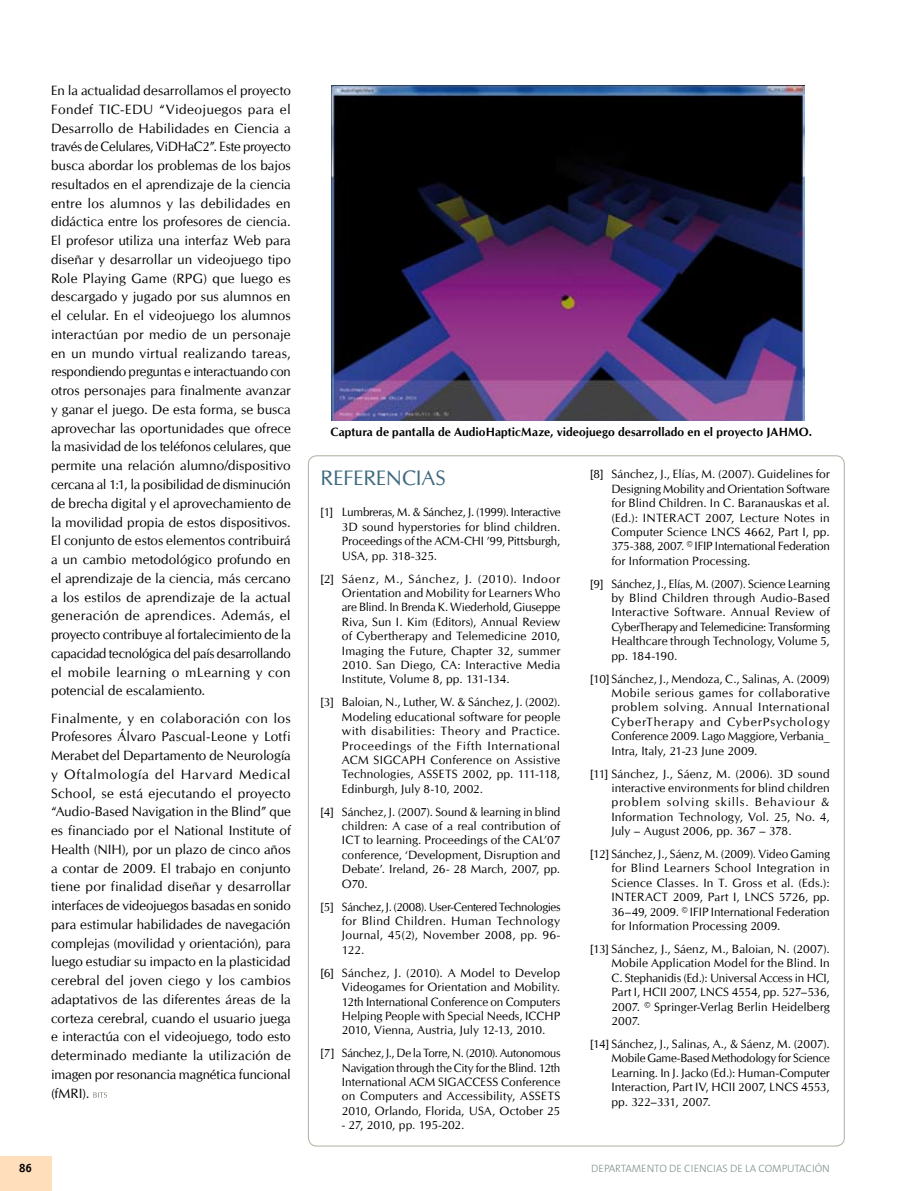
<style>
.page{position:relative;width:915px;height:1191px;background:#fff}
.page>*{position:absolute;margin:0;border:0;box-sizing:border-box;transform-origin:0 0}
.t1{font:21px "CG Omega";color:#3e6a7d}
.t2{font:13.5px/18.8px "CG Omega";color:#000;text-align:justify}
.t3{font:12px/14.4px "CG Omega";letter-spacing:.005em;color:#000;text-align:justify}
.t4{font:700 12px "CG Omega";letter-spacing:.005em;color:#000}
.t5{font:12px "CG Omega";letter-spacing:-.02em;color:#000}
.t6{font:700 12px "Officina San ITC";color:#000}
.t7{font:300 10.65px "The Sans";color:#7c9087}
</style>
<div class="page">
<img style="left:331px;top:85px;width:472px;height:336px">
<svg style="left:93px;top:1092px;width:14px;height:5px"></svg>
<div style="left:0;top:1157px;width:51px;height:34px;background:#ffdebb"></div>
<p class="t2" style="left:51px;top:81px;width:241px">En la actualidad desarrollamos el proyecto Fondef TIC-EDU “Videojuegos para el Desarrollo de Habilidades en Ciencia a través de Celulares, ViDHaC2”. Este proyecto busca abordar los problemas de los bajos resultados en el aprendizaje de la ciencia entre los alumnos y las debilidades en didáctica entre los profesores de ciencia.<br>El profesor utiliza una interfaz Web para diseñar y desarrollar un videojuego tipo Role Playing Game (RPG) que luego es descargado y jugado por sus alumnos en el celular. En el videojuego los alumnos interactúan por medio de un personaje en un mundo virtual realizando tareas, respondiendo preguntas e interactuando con otros personajes para finalmente avanzar y ganar el juego. De esta forma, se busca aprovechar las oportunidades que ofrece la masividad de los teléfonos celulares, que permite una relación alumno/dispositivo cercana al 1:1, la posibilidad de disminución de brecha digital y el aprovechamiento de la movilidad propia de estos dispositivos.<br>El conjunto de estos elementos contribuirá a un cambio metodológico profundo en el aprendizaje de la ciencia, más cercano a los estilos de aprendizaje de la actual generación de aprendices. Además, el proyecto contribuye al fortalecimiento de la capacidad tecnológica del país desarrollando el mobile learning o mLearning y con potencial de escalamiento.</p>
<p class="t2" style="left:51px;top:709px;width:241px">Finalmente, y en colaboración con los Profesores Álvaro Pascual-Leone y Lotfi Merabet del Departamento de Neurología y Oftalmología del Harvard Medical School, se está ejecutando el proyecto “Audio-Based Navigation in the Blind” que es financiado por el National Institute of Health (NIH), por un plazo de cinco años a contar de 2009. El trabajo en conjunto tiene por finalidad diseñar y desarrollar interfaces de videojuegos basadas en sonido para estimular habilidades de navegación complejas (movilidad y orientación), para luego estudiar su impacto en la plasticidad cerebral del joven ciego y los cambios adaptativos de las diferentes áreas de la corteza cerebral, cuando el usuario juega e interactúa con el videojuego, todo esto determinado mediante la utilización de imagen por resonancia magnética funcional (fMRI).</p>
<p class="t4" style="left:330px;top:424px;width:483px">Captura de pantalla de AudioHapticMaze, videojuego desarrollado en el proyecto JAHMO.</p>
<h1 class="t1" style="left:320px;top:466px;width:25px">Referencias</h1>
<p class="t3" style="left:342px;top:505px;width:220px;text-indent:-21px">[1] Lumbreras, M. &amp; Sánchez, J. (1999). Interactive 3D sound hyperstories for blind children.<br>Proceedings of the ACM-CHI ’99, Pittsburgh, USA, pp. 318-325.</p>
<p class="t3" style="left:342px;top:571px;width:220px;text-indent:-21px">[2] Sáenz, M., Sánchez, J. (2010). Indoor Orientation and Mobility for Learners Who are Blind. In Brenda K. Wiederhold, Giuseppe Riva, Sun I. Kim (Editors), Annual Review of Cybertherapy and Telemedicine 2010, Imaging the Future, Chapter 32, summer 2010. San Diego, CA: Interactive Media Institute, Volume 8, pp. 131-134.</p>
<p class="t3" style="left:342px;top:695px;width:220px;text-indent:-21px">[3] Baloian, N., Luther, W. &amp; Sánchez, J. (2002).<br>Modeling educational software for people with disabilities: Theory and Practice.<br>Proceedings of the Fifth International ACM SIGCAPH Conference on Assistive Technologies, ASSETS 2002, pp. 111-118, Edinburgh, July 8-10, 2002.</p>
<p class="t3" style="left:342px;top:804px;width:220px;text-indent:-21px">[4] Sánchez, J. (2007). Sound &amp; learning in blind children: A case of a real contribution of ICT to learning. Proceedings of the CAL’07 conference, ‘Development, Disruption and Debate’. Ireland, 26- 28 March, 2007, pp.<br>O70.</p>
<p class="t3" style="left:342px;top:899px;width:220px;text-indent:-21px">[5] Sánchez, J. (2008). User-Centered Technologies for Blind Children. Human Technology Journal, 45(2), November 2008, pp. 96- 122.</p>
<p class="t3" style="left:342px;top:965px;width:220px;text-indent:-21px">[6] Sánchez, J. (2010). A Model to Develop Videogames for Orientation and Mobility.<br>12th International Conference on Computers Helping People with Special Needs, ICCHP 2010, Vienna, Austria, July 12-13, 2010.</p>
<p class="t3" style="left:342px;top:1046px;width:220px;text-indent:-21px">[7] Sánchez, J., De la Torre, N. (2010). Autonomous Navigation through the City for the Blind. 12th International ACM SIGACCESS Conference on Computers and Accessibility, ASSETS 2010, Orlando, Florida, USA, October 25</p>
<p class="t5" style="left:342px;top:1118px;width:124px">- 27, 2010, pp. 195-202.</p>
<p class="t3" style="left:611px;top:467px;width:220px;text-indent:-21px">[8] Sánchez, J., Elías, M. (2007). Guidelines for Designing Mobility and Orientation Software for Blind Children. In C. Baranauskas et al. (Ed.): INTERACT 2007, Lecture Notes in Computer Science LNCS 4662, Part I, pp.<br>375-388, 2007. © IFIP International Federation for Information Processing.</p>
<p class="t3" style="left:611px;top:576px;width:220px;text-indent:-21px">[9] Sánchez, J., Elías, M. (2007). Science Learning by Blind Children through Audio-Based Interactive Software. Annual Review of CyberTherapy and Telemedicine: Transforming Healthcare through Technology, Volume 5, pp. 184-190.</p>
<p class="t3" style="left:611px;top:671px;width:220px;text-indent:-21px">[10] Sánchez, J., Mendoza, C., Salinas, A. (2009)<br>Mobile serious games for collaborative problem solving. Annual International CyberTherapy and CyberPsychology Conference 2009. Lago Maggiore, Verbania_ Intra, Italy, 21-23 June 2009.</p>
<p class="t3" style="left:611px;top:766px;width:220px;text-indent:-21px">[11] Sánchez, J., Sáenz, M. (2006). 3D sound interactive environments for blind children problem solving skills. Behaviour &amp; Information Technology, Vol. 25, No. 4, July – August 2006, pp. 367 – 378.</p>
<p class="t3" style="left:611px;top:847px;width:220px;text-indent:-21px">[12] Sánchez, J., Sáenz, M. (2009). Video Gaming for Blind Learners School Integration in Science Classes. In T. Gross et al. (Eds.):<br>INTERACT 2009, Part I, LNCS 5726, pp.<br>36–49, 2009. © IFIP International Federation for Information Processing 2009.</p>
<p class="t3" style="left:611px;top:942px;width:220px;text-indent:-21px">[13] Sánchez, J., Sáenz, M., Baloian, N. (2007).<br>Mobile Application Model for the Blind. In C. Stephanidis (Ed.): Universal Access in HCI, Part I, HCII 2007, LNCS 4554, pp. 527–536, 2007. © Springer-Verlag Berlin Heidelberg 2007.</p>
<p class="t3" style="left:611px;top:1036px;width:220px;text-indent:-21px">[14] Sánchez, J., Salinas, A., &amp; Sáenz, M. (2007).<br>Mobile Game-Based Methodology for Science Learning. In J. Jacko (Ed.): Human-Computer Interaction, Part IV, HCII 2007, LNCS 4553, pp. 322–331, 2007.</p>
<p class="t6" style="left:19px;top:1160px;width:14px">86</p>
<p class="t7" style="left:591px;top:1159px;width:240px">DEPARTAMENTO DE CIENCIAS DE LA COMPUTACIÓN</p>
</div>
